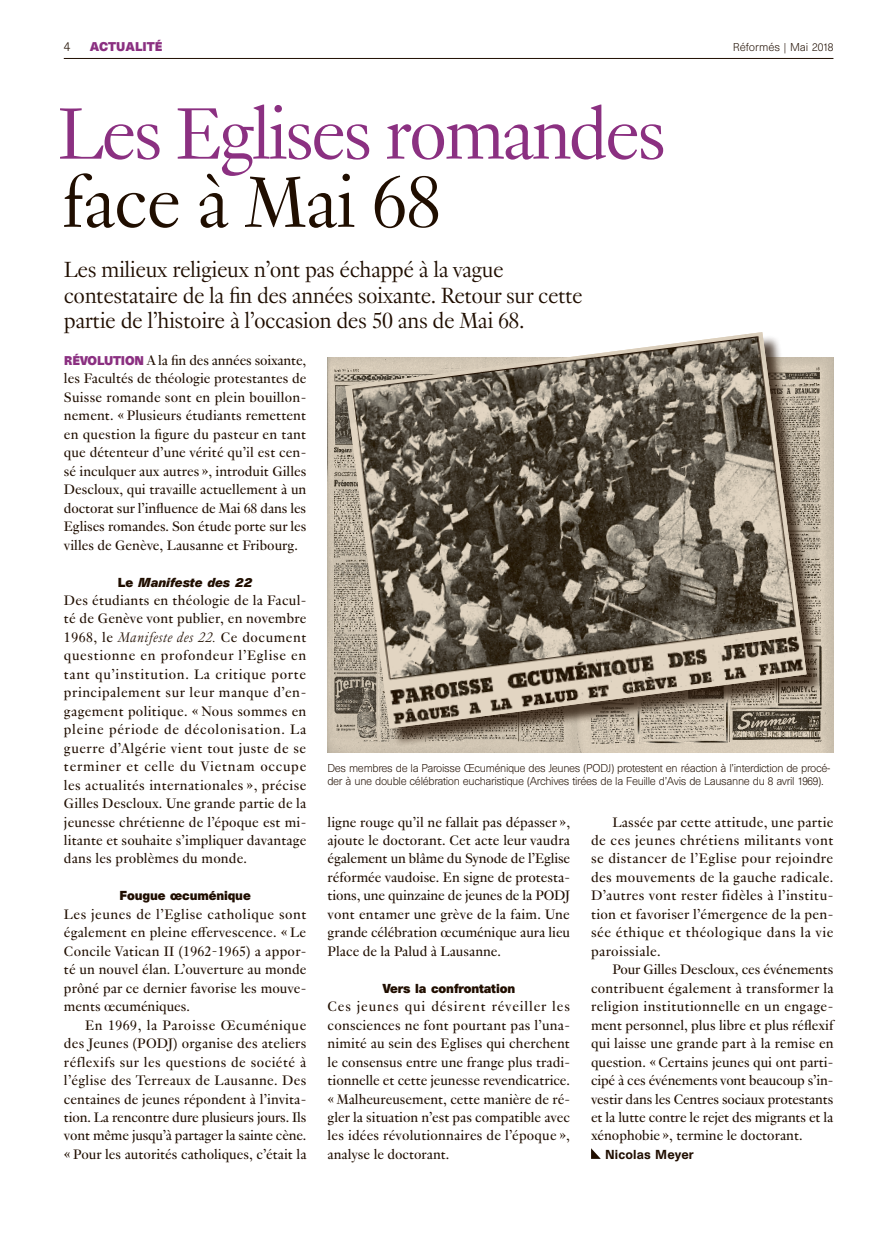
<style>
.page{position:relative;width:893px;height:1234px;background:#fff}
.page>*{position:absolute;margin:0;border:0;box-sizing:border-box;transform-origin:0 0}
.REF_Titres_indd{font:300 79.5px "Genath";letter-spacing:-.04em;color:#8b3081}
.REF_Titres_indd-2{font:300 78.75px "Genath";letter-spacing:-.02em;color:#200e00}
.REF_Chapeaux_indd{font:300 24px "Genath";letter-spacing:-.02em;color:#200e00}
.REF_Texte_indd{font:15px/18.5px "Genath";color:#200e00;text-align:justify}
.REF_Intertitre_indd{font:700 12px "Unica SB";letter-spacing:-.01em;color:#200e00}
.REF_Intertitre_indd-2{font:italic 700 12px "Unica SB";color:#200e00}
.REF_Texte_indd-2{font:500 12px "Unica SB";letter-spacing:.01em;color:#200e00}
.t1{font:300 12px "Unica SB";color:#200e00}
.t2{font:700 11.7px "Unica SB";color:#8b3081}
.REF_legendes_copyrig{font:300 10.5px/13.5px "Unica SB";letter-spacing:-.03em;color:#200e00}
.REF_legendes_copyrig-2{font:300 10.5px "Unica SB";color:#200e00}
.s1{font-family:"Unica SB";font-weight:700;font-size:11.7px;color:#8b3081}
.s2{font-style:normal}
.s3{font-weight:300;font-style:italic}
</style>
<div class="page">
<svg style="left:591px;top:1148px;width:9px;height:10px"></svg>
<img style="left:327px;top:357px;width:251px;height:395px">
<svg style="left:578px;top:357px;width:255px;height:395px;background:#cfc3b2"></svg>
<div style="left:348px;top:335px;width:477px;height:411px;background:#200e00;opacity:.75"></div>
<img style="left:345px;top:332px;width:462px;height:396px">
<hr style="left:64px;top:58px;width:769px;height:1px;background:#200e00">
<p class="t1" style="left:64px;top:39px;width:8px">4</p>
<p class="t2" style="left:90px;top:39px;width:74px">ACTUALITÉ</p>
<p class="REF_legendes_copyrig-2" style="left:733px;top:41px;width:102px">Réformés | Mai 2018</p>
<p class="REF_Titres_indd" style="left:57px;top:77px;width:610px">Les Eglises romandes</p>
<p class="REF_Titres_indd-2" style="left:62px;top:146px;width:381px">face à Mai 68</p>
<p class="REF_Chapeaux_indd" style="left:64px;top:252px;width:442px">Les milieux religieux n’ont pas échappé à la vague</p>
<p class="REF_Chapeaux_indd" style="left:64px;top:278px;width:520px">contestataire de la fin des années soixante. Retour sur cette</p>
<p class="REF_Chapeaux_indd" style="left:64px;top:303px;width:462px">partie de l’histoire à l’occasion des 50 ans de Mai 68.</p>
<p class="REF_Texte_indd" style="left:64px;top:350px;width:244px"><span class="s1">RÉVOLUTION</span> A la fin des années soixante, les Facultés de théologie protestantes de Suisse romande sont en plein bouillon&shy;nement. « Plusieurs étudiants remettent en question la figure du pasteur en tant que détenteur d’une vérité qu’il est cen&shy;sé inculquer aux autres », introduit Gilles Descloux, qui travaille actuellement à un doctorat sur l’influence de Mai 68 dans les Eglises romandes. Son étude porte sur les villes de Genève, Lausanne et Fribourg.</p>
<p class="REF_Intertitre_indd-2" style="left:118px;top:574px;width:136px"><span class="s2">Le</span> Manifeste des 22</p>
<p class="REF_Texte_indd" style="left:64px;top:589px;width:244px">Des étudiants en théologie de la Facul&shy;té de Genève vont publier, en novembre 1968, le <span class="s3">Manifeste des 22.</span> Ce document questionne en profondeur l’Eglise en tant qu’institution. La critique porte principalement sur leur manque d’en&shy;gagement politique. « Nous sommes en pleine période de décolonisation. La guerre d’Algérie vient tout juste de se terminer et celle du Vietnam occupe les actualités internationales », précise Gilles Descloux. Une grande partie de la jeunesse chrétienne de l’époque est mi&shy;litante et souhaite s’impliquer davantage dans les problèmes du monde.</p>
<p class="REF_Intertitre_indd" style="left:120px;top:888px;width:133px">Fougue œcuménique</p>
<p class="REF_Texte_indd" style="left:64px;top:903px;width:244px">Les jeunes de l’Eglise catholique sont également en pleine effervescence. « Le Concile Vatican II (1962-1965) a appor&shy;té un nouvel élan. L’ouverture au monde prôné par ce dernier favorise les mouve&shy;ments œcuméniques.</p>
<p class="REF_Texte_indd" style="left:64px;top:1014px;width:244px;text-indent:21px">En 1969, la Paroisse Œcuménique des Jeunes (PODJ) organise des ateliers réflexifs sur les questions de société à l’église des Terreaux de Lausanne. Des centaines de jeunes répondent à l’invita&shy;tion. La rencontre dure plusieurs jours. Ils vont même jusqu’à partager la sainte cène. « Pour les autorités catholiques, c’était la</p>
<p class="REF_legendes_copyrig" style="left:327px;top:761px;width:504px">Des membres de la Paroisse Œcuménique des Jeunes (PODJ) protestent en réaction à l’interdiction de procé&shy;der à une double célébration eucharistique (Archives tirées de la Feuille d’Avis de Lausanne du 8 avril 1969).</p>
<p class="REF_Texte_indd" style="left:328px;top:811px;width:244px">ligne rouge qu’il ne fallait pas dépasser », ajoute le doctorant. Cet acte leur vaudra également un blâme du Synode de l’Eglise réformée vaudoise. En signe de protesta&shy;tions, une quinzaine de jeunes de la PODJ vont entamer une grève de la faim. Une grande célébration œcuménique aura lieu Place de la Palud à Lausanne.</p>
<p class="REF_Intertitre_indd" style="left:382px;top:980px;width:134px">Vers la confrontation</p>
<p class="REF_Texte_indd" style="left:328px;top:995px;width:244px">Ces jeunes qui désirent réveiller les consciences ne font pourtant pas l’una&shy;nimité au sein des Eglises qui cherchent le consensus entre une frange plus tradi&shy;tionnelle et cette jeunesse revendicatrice. « Malheureusement, cette manière de ré&shy;gler la situation n’est pas compatible avec les idées révolutionnaires de l’époque », analyse le doctorant.</p>
<p class="REF_Texte_indd" style="left:591px;top:811px;width:244px;text-indent:21px">Lassée par cette attitude, une partie de ces jeunes chrétiens militants vont se distancer de l’Eglise pour rejoindre des mouvements de la gauche radicale.<br>D’autres vont rester fidèles à l’institu&shy;tion et favoriser l’émergence de la pen&shy;sée éthique et théologique dans la vie paroissiale.</p>
<p class="REF_Texte_indd" style="left:591px;top:958px;width:244px;text-indent:21px">Pour Gilles Descloux, ces événements contribuent également à transformer la religion institutionnelle en un engage&shy;ment personnel, plus libre et plus réflexif qui laisse une grande part à la remise en question. « Certains jeunes qui ont parti&shy;cipé à ces événements vont beaucoup s’in&shy;vestir dans les Centres sociaux protestants et la lutte contre le rejet des migrants et la xénophobie », termine le doctorant.</p>
<p class="REF_Texte_indd-2" style="left:605px;top:1146px;width:90px">Nicolas Meyer</p>
</div>
